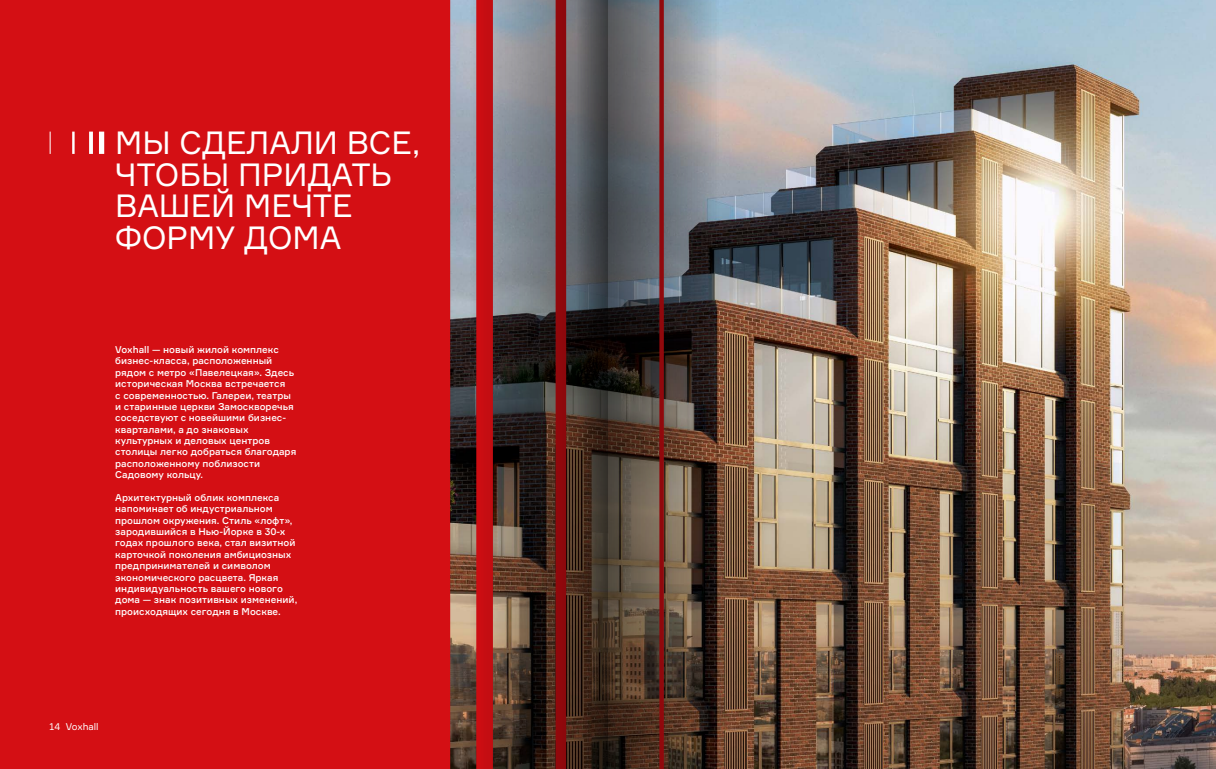
<style>
.page{position:relative;width:1216px;height:769px;background:#fff}
.page>*{position:absolute;margin:0;border:0;box-sizing:border-box;transform-origin:0 0}
.t1{font:31.5px/31.5px "Formular";color:#fff}
.t2{font:500 9.62px/11.4px "Formular";color:#fff}
.t3{font:9.62px "Formular";color:#fff}
</style>
<div class="page">
<img style="left:828px;top:0;width:387px;height:769px">
<div style="left:0;top:0;width:429px;height:769px;background:#d40f14"></div>
<svg style="left:50px;top:132px;width:54px;height:22px"></svg>
<svg style="left:429px;top:0;width:128px;height:769px"></svg>
<svg style="left:557px;top:0;width:50px;height:769px"></svg>
<img style="left:608px;top:0;width:220px;height:769px">
<h1 class="t1" style="left:115px;top:126px;width:306px">МЫ СДЕЛАЛИ ВСЕ,<br>ЧТОБЫ ПРИДАТЬ<br>ВАШЕЙ МЕЧТЕ<br>ФОРМУ ДОМА</h1>
<p class="t2" style="left:115px;top:344px;width:183px">Voxhall — новый жилой комплекс бизнес-класса, расположенный рядом с метро «Павелецкая». Здесь историческая Москва встречается<br>с современностью. Галереи, театры и старинные церкви Замоскворечья соседствуют с новейшими бизнес&shy;кварталами, а до знаковых культурных и деловых центров столицы легко добраться благодаря расположенному поблизости<br>Садовому кольцу.</p>
<p class="t2" style="left:115px;top:492px;width:183px">Архитектурный облик комплекса напоминает об индустриальном прошлом окружения. Стиль «лофт», зародившийся в Нью-Йорке в 30-х годах прошлого века, стал визитной карточкой поколения амбициозных предпринимателей и символом экономического расцвета. Яркая индивидуальность вашего нового дома — знак позитивных изменений, происходящих сегодня в Москве.</p>
<p class="t3" style="left:50px;top:720px;width:51px">14 Voxhall</p>
</div>
